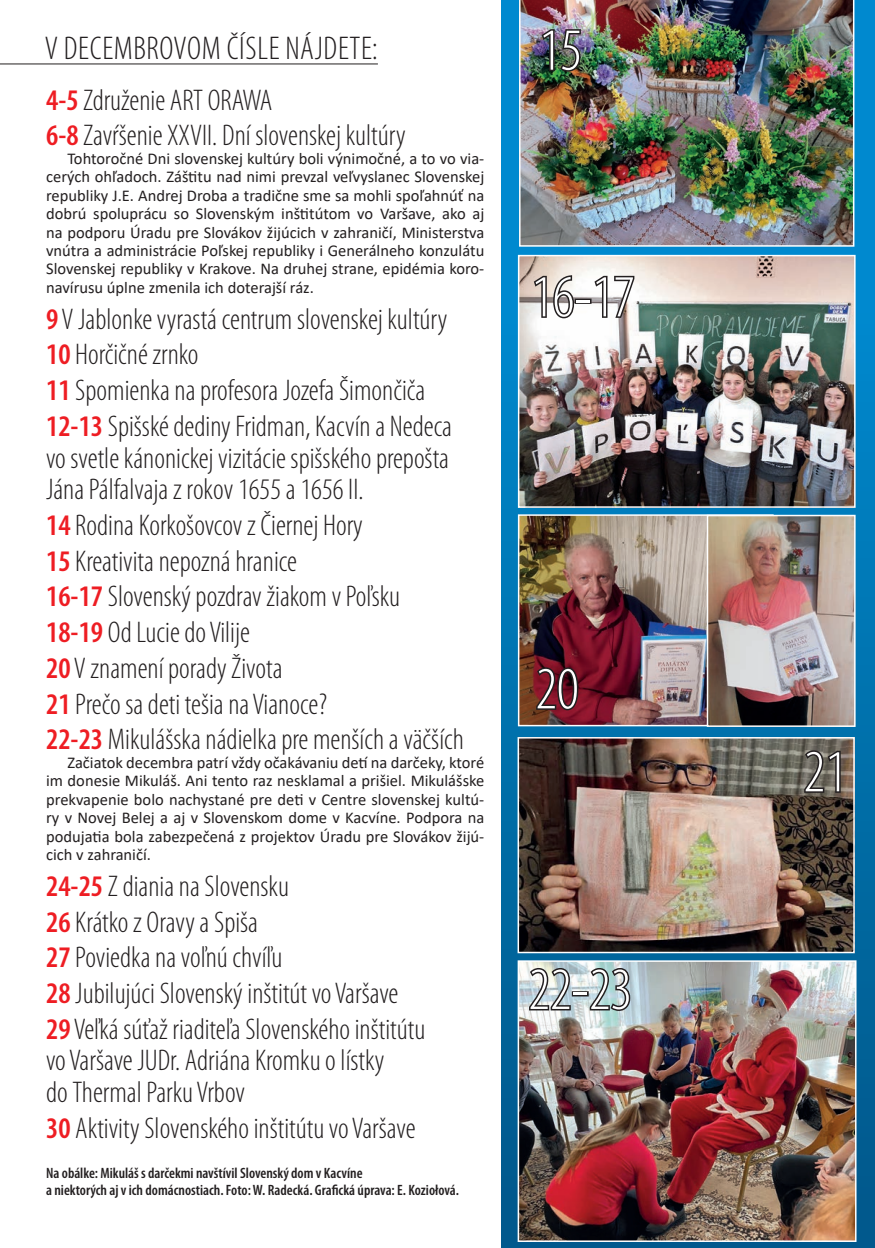
<style>
.page{position:relative;width:875px;height:1248px;background:#fff}
.page>*{position:absolute;margin:0;border:0;box-sizing:border-box;transform-origin:0 0}
.t1{font:300 condensed 60px "Myriad Pro";color:#fff}
.t2{font:300 condensed 33px "Myriad Pro";letter-spacing:.02em;color:#231f20}
.t3{font:300 condensed 30px/35.7px "Myriad Pro";color:#231f20}
.t4{font:16.5px/18.5px "Calibri";color:#231f20;text-align:justify}
.t5{font:600 condensed 15px/16.5px "Myriad Pro";color:#231f20}
.s1{font-weight:600;color:#ee1d23}
</style>
<div class="page">
<hr style="left:0;top:64px;width:378px;height:1px;background:#231f20">
<svg style="left:501px;top:0;width:373px;height:1248px;background:#0477b3"></svg>
<img style="left:519px;top:0;width:335px;height:247px">
<img style="left:540px;top:28px;width:42px;height:45px">
<img style="left:521px;top:258px;width:331px;height:247px">
<div style="left:518px;top:255px;width:337px;height:253px;border:2px solid #fff"></div>
<img style="left:521px;top:517px;width:185px;height:206px">
<div style="left:518px;top:514px;width:255px;height:212px;border:2px solid #fff"></div>
<img style="left:709px;top:518px;width:143px;height:206px">
<div style="left:706px;top:515px;width:149px;height:212px;border:2px solid #fff"></div>
<img style="left:520px;top:740px;width:331px;height:210px">
<div style="left:517px;top:737px;width:337px;height:216px;border:2px solid #fff"></div>
<img style="left:520px;top:963px;width:333px;height:276px">
<div style="left:517px;top:960px;width:339px;height:282px;border:2px solid #fff"></div>
<svg style="left:532px;top:273px;width:43px;height:47px"></svg>
<div style="left:574px;top:298px;width:17px;height:6px;border:3px solid #231f20"></div>
<svg style="left:592px;top:274px;width:44px;height:45px"></svg>
<svg style="left:533px;top:666px;width:47px;height:46px;background:#561922"></svg>
<svg style="left:801px;top:749px;width:41px;height:45px;background:#58544e"></svg>
<svg style="left:526px;top:966px;width:46px;height:46px;background:#93999b"></svg>
<div style="left:571px;top:991px;width:17px;height:5px;border:3px solid #231f20"></div>
<svg style="left:587px;top:966px;width:44px;height:46px;background:#889596"></svg>
<p class="t2" style="left:45px;top:29px;width:334px">V DECEMBROVOM ČÍSLE NÁJDETE:</p>
<p class="t3" style="left:46px;top:82px;width:361px"><span class="s1">4-5</span> Združenie ART ORAWA<br><span class="s1">6-8</span> Zavŕšenie XXVII. Dní slovenskej kultúry</p>
<p class="t4" style="left:46px;top:149px;width:439px;text-indent:21px">Tohtoročné Dni slovenskej kultúry boli výnimočné, a to vo via&shy;cerých ohľadoch. Záštitu nad nimi prevzal veľvyslanec Slovenskej republiky J.E. Andrej Droba a tradične sme sa mohli spoľahnúť na dobrú spoluprácu so Slovenským inštitútom vo Varšave, ako aj na podporu Úradu pre Slovákov žijúcich v zahraničí, Ministerstva vnútra a administrácie Poľskej republiky i Generálneho konzulátu Slovenskej republiky v Krakove. Na druhej strane, epidémia koro&shy;navírusu úplne zmenila ich doterajší ráz.</p>
<p class="t3" style="left:46px;top:301px;width:407px"><span class="s1">9</span> V Jablonke vyrastá centrum slovenskej kultúry <span class="s1">10</span> Horčičné zrnko<br><span class="s1">11</span> Spomienka na profesora Jozefa Šimončiča <span class="s1">12-13</span> Spišské dediny Fridman, Kacvín a Nedeca</p>
<p class="t3" style="left:46px;top:442px;width:404px;line-height:31.5px">vo svetle kánonickej vizitácie spišského prepošta<br>Jána Pálfalvaja z rokov 1655 a 1656 II.</p>
<p class="t3" style="left:46px;top:507px;width:419px"><span class="s1">14</span> Rodina Korkošovcov z Čiernej Hory<br><span class="s1">15</span> Kreativita nepozná hranice<br><span class="s1">16-17</span> Slovenský pozdrav žiakom v Poľsku <span class="s1">18-19</span> Od Lucie do Vilije<br><span class="s1">20</span> V znamení porady Života<br><span class="s1">21</span> Prečo sa deti tešia na Vianoce?<br><span class="s1">22-23</span> Mikulášska nádielka pre menších a väčších</p>
<p class="t4" style="left:46px;top:752px;width:439px;text-indent:21px">Začiatok decembra patrí vždy očakávaniu detí na darčeky, ktoré im donesie Mikuláš. Ani tento raz nesklamal a prišiel. Mikulášske prekvapenie bolo nachystané pre deti v Centre slovenskej kultú&shy;ry v Novej Belej a aj v Slovenskom dome v Kacvíne. Podpora na podujatia bola zabezpečená z projektov Úradu pre Slovákov žijú&shy;cich v zahraničí.</p>
<p class="t3" style="left:46px;top:868px;width:380px"><span class="s1">24-25</span> Z diania na Slovensku<br><span class="s1">26</span> Krátko z Oravy a Spiša<br><span class="s1">27</span> Poviedka na voľnú chvíľu<br><span class="s1">28</span> Jubilujúci Slovenský inštitút vo Varšave <span class="s1">29</span> Veľká súťaž riaditeľa Slovenského inštitútu</p>
<p class="t3" style="left:46px;top:1044px;width:339px;line-height:31.5px">vo Varšave JUDr. Adriána Kromku o lístky do Thermal Parku Vrbov</p>
<p class="t3" style="left:46px;top:1109px;width:371px"><span class="s1">30</span> Aktivity Slovenského inštitútu vo Varšave</p>
<p class="t5" style="left:46px;top:1164px;width:414px">Na obálke: Mikuláš s darčekmi navštívil Slovenský dom v Kacvíne<br>a niektorých aj v ich domácnostiach. Foto: W. Radecká. Grafická úprava: E. Koziołová.</p>
<h1 class="t1" style="left:539px;top:14px;width:45px">15</h1>
<h1 class="t1" style="left:531px;top:261px;width:105px">16-17</h1>
<h1 class="t1" style="left:535px;top:653px;width:45px">20</h1>
<h1 class="t1" style="left:528px;top:953px;width:105px">22-23</h1>
<h1 class="t1" style="left:803px;top:736px;width:45px">21</h1>
</div>
